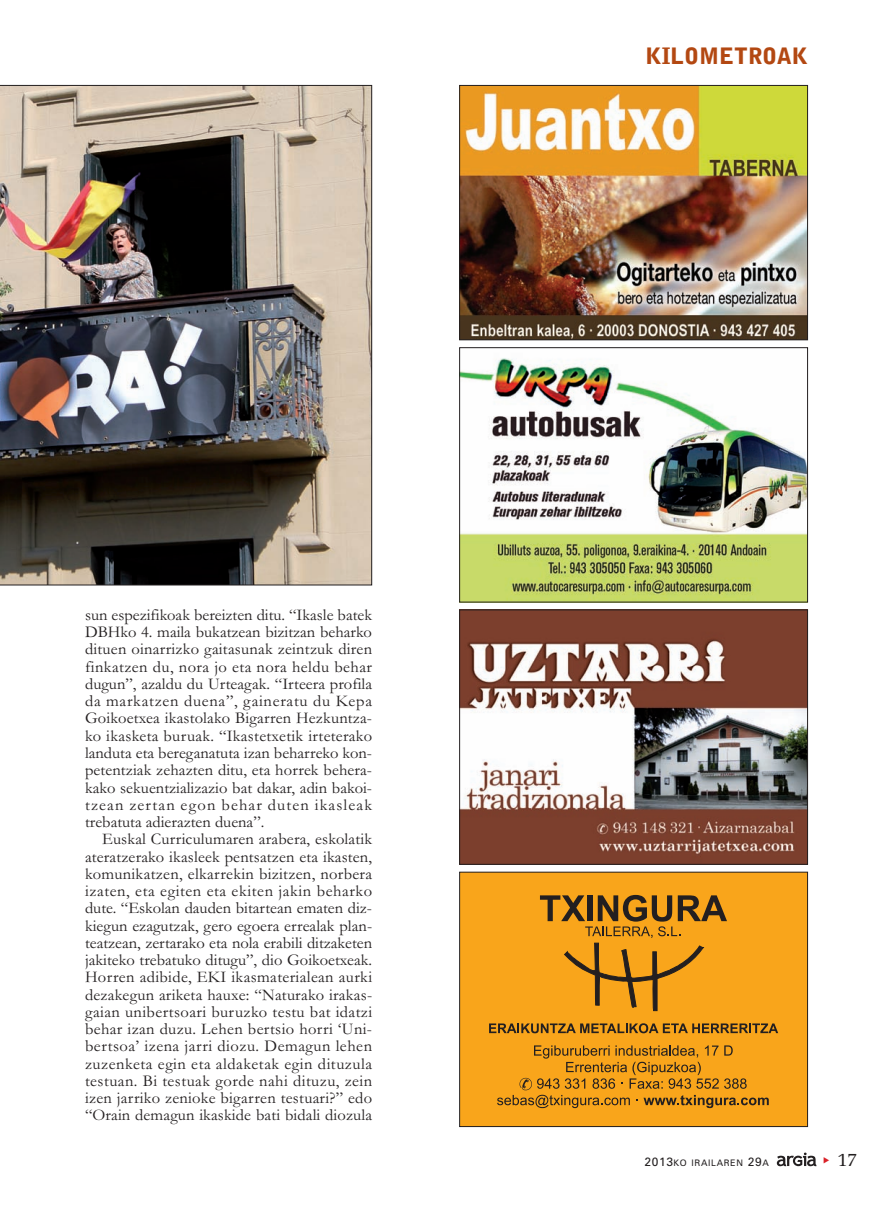
<style>
.page{position:relative;width:893px;height:1212px;background:#fff}
.page>*{position:absolute;margin:0;border:0;box-sizing:border-box;transform-origin:0 0}
.t1{font:900 22.5px "Bell Gothic Std";color:#b34812}
.t2{font:19.5px "Memoir";color:#231f20}
.t3{font:16.5px/17.2px "Garamond";letter-spacing:.01em;color:#231f20;text-align:justify}
.t4{font:9px "Zurich BT";letter-spacing:.075em;color:#231f20}
.s1{font-size:12px}
</style>
<div class="page">
<svg style="left:777px;top:1152px;width:39px;height:14px"></svg>
<img style="left:461px;top:87px;width:345px;height:251px">
<div style="left:459px;top:85px;width:349px;height:255px;border:1px solid #231f20"></div>
<img style="left:461px;top:358px;width:345px;height:242px">
<div style="left:459px;top:347px;width:349px;height:255px;border:1px solid #231f20"></div>
<img style="left:461px;top:611px;width:345px;height:252px">
<div style="left:459px;top:609px;width:349px;height:256px;border:1px solid #231f20"></div>
<div style="left:460px;top:872px;width:347px;height:254px;background:#f9a51b"></div>
<svg style="left:497px;top:1045px;width:272px;height:63px"></svg>
<svg style="left:489px;top:1023px;width:289px;height:10px"></svg>
<svg style="left:540px;top:895px;width:187px;height:116px"></svg>
<div style="left:459px;top:872px;width:349px;height:255px;border:1px solid #231f20"></div>
<img style="left:0;top:85px;width:372px;height:500px">
<p class="t3" style="left:85px;top:608px;width:289px">sun espezifikoak bereizten ditu. “Ikasle batek DBHko 4. maila bukatzean bizitzan beharko dituen oinarrizko gaitasunak zeintzuk diren finkatzen du, nora jo eta nora heldu behar dugun”, azaldu du Urteagak. “Irteera profila da markatzen duena”, gaineratu du Kepa Goikoetxea ikastolako Bigarren Hezkuntza&shy;ko ikasketa buruak. “Ikastetxetik irteterako landuta eta bereganatuta izan beharreko kon&shy;petentziak zehazten ditu, eta horrek behera&shy;kako sekuentzializazio bat dakar, adin bakoi&shy;tzean zertan egon behar duten ikasleak trebatuta adierazten duena”.</p>
<p class="t3" style="left:85px;top:832px;width:289px;text-indent:17px">Euskal Curriculumaren arabera, eskolatik ateratzerako ikasleek pentsatzen eta ikasten, komunikatzen, elkarrekin bizitzen, norbera izaten, eta egiten eta ekiten jakin beharko dute. “Eskolan dauden bitartean ematen diz&shy;kiegun ezagutzak, gero egoera errealak plan&shy;teatzean, zertarako eta nola erabili ditzaketen jakiteko trebatuko ditugu”, dio Goikoetxeak.<br>Horren adibide, EKI ikasmaterialean aurki dezakegun ariketa hauxe: “Naturako irakas&shy;gaian unibertsoari buruzko testu bat idatzi behar izan duzu. Lehen bertsio horri ‘Uni&shy;bertsoa’ izena jarri diozu. Demagun lehen zuzenketa egin eta aldaketak egin dituzula testuan. Bi testuak gorde nahi dituzu, zein izen jarriko zenioke bigarren testuari?” edo “Orain demagun ikaskide bati bidali diozula</p>
<h1 class="t1" style="left:645px;top:47px;width:164px">KILOMETROAK</h1>
<p class="t4" style="left:644px;top:1160px;width:126px"><span class="s1">2013</span>KO IRAILAREN <span class="s1">29</span>A</p>
<p class="t2" style="left:837px;top:1147px;width:22px">17</p>
</div>
